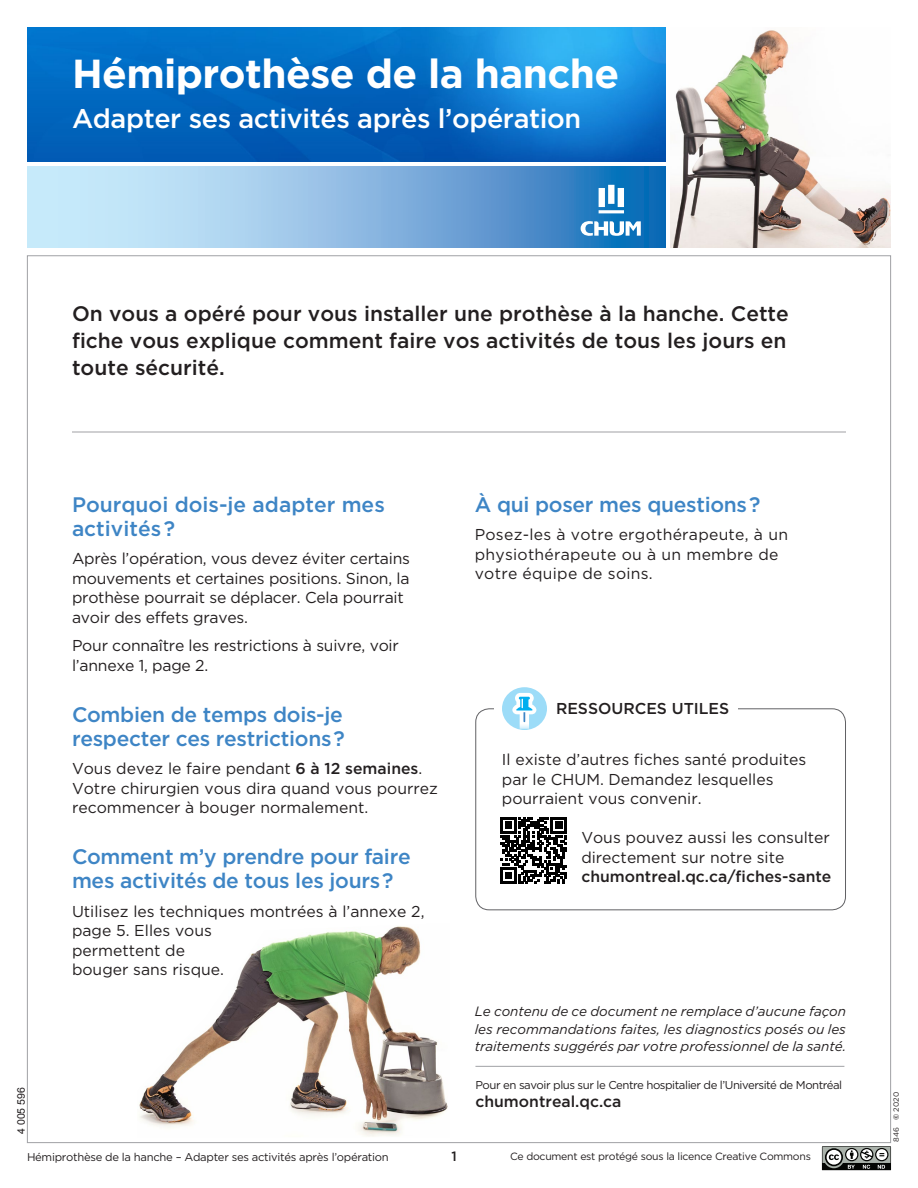
<style>
.page{position:relative;width:918px;height:1188px;background:#fff}
.page>*{position:absolute;margin:0;border:0;box-sizing:border-box;transform-origin:0 0}
.t1{font:700 40.5px "Gotham";letter-spacing:-.015em;color:#fff}
.t2{font:500 27px "Gotham";letter-spacing:-.015em;color:#fff}
.t3{font:500 21px/24px "Gotham";letter-spacing:-.015em;color:#3e85c5}
.t4{font:500 21px/27px "Gotham";color:#231f20;text-align:justify}
.t5{font:15.75px/19.5px "Gotham";color:#231f20}
.t6{font:500 15.75px "Gotham";color:#231f20}
.t7{font:italic 13.5px/17.4px "Gotham";letter-spacing:-.005em;color:#231f20;text-align:justify}
.t8{font:500 13.5px "Gotham";color:#231f20}
.t9{font:11.4px "Gotham";letter-spacing:-.04em;color:#231f20}
.t10{font:11.25px "Gotham";letter-spacing:-.025em;color:#231f20}
.t11{font:10.5px "Gotham";letter-spacing:-.025em;color:#231f20}
.t12{font:10.5px "Arial";color:#231f20}
.t13{font:7.5px "Gotham";color:#231f20}
.s1{font-weight:500}
.s2{font-weight:700}
</style>
<div class="page">
<hr style="left:72px;top:432px;width:774px;height:1px;background:#a0a1a5">
<img style="left:27px;top:27px;width:639px;height:135px">
<img style="left:670px;top:30px;width:221px;height:218px">
<svg style="left:27px;top:166px;width:639px;height:82px;background:#85b7e0"></svg>
<svg style="left:599px;top:185px;width:25px;height:28px"></svg>
<svg style="left:581px;top:221px;width:60px;height:15px"></svg>
<div style="left:475px;top:708px;width:371px;height:202px;border:1px solid #616164;border-radius:13px"></div>
<div style="left:494px;top:702px;width:72px;height:10px;background:#fff"></div>
<svg style="left:502px;top:687px;width:45px;height:43px"></svg>
<div style="left:556px;top:700px;width:182px;height:18px;background:#fff"></div>
<svg style="left:500px;top:817px;width:67px;height:67px"></svg>
<svg style="left:822px;top:1146px;width:69px;height:24px;background:#747774"></svg>
<hr style="left:475px;top:1066px;width:369px;height:1px;background:#a0a1a5">
<img style="left:139px;top:926px;width:309px;height:211px">
<h1 class="t1" style="left:72px;top:49px;width:549px">Hémiprothèse de la hanche</h1>
<h2 class="t2" style="left:72px;top:102px;width:511px">Adapter ses activités après l’opération</h2>
<h3 class="t4" style="left:72px;top:299px;width:718px">On vous a opéré pour vous installer une prothèse à la hanche. Cette fiche vous explique comment faire vos activités de tous les jours en toute sécurité.</h3>
<p class="t12" style="left:14px;top:1134px;width:48px;rotate:-90deg">4 005 596</p>
<h3 class="t3" style="left:72px;top:492px;width:314px">Pourquoi dois-je adapter mes activités?</h3>
<p class="t5" style="left:72px;top:549px;width:340px">Après l’opération, vous devez éviter certains mouvements et certaines positions. Sinon, la prothèse pourrait se déplacer. Cela pourrait avoir des effets graves.</p>
<p class="t5" style="left:72px;top:636px;width:328px">Pour connaître les restrictions à suivre, voir l’annexe 1, page 2.</p>
<h3 class="t3" style="left:72px;top:702px;width:274px">Combien de temps dois-je respecter ces restrictions?</h3>
<p class="t5" style="left:72px;top:759px;width:367px">Vous devez le faire pendant <span class="s1">6 à 12 semaines</span>.<br>Votre chirurgien vous dira quand vous pourrez recommencer à bouger normalement.</p>
<h3 class="t3" style="left:72px;top:845px;width:340px">Comment m’y prendre pour faire mes activités de tous les jours?</h3>
<p class="t5" style="left:72px;top:901px;width:354px">Utilisez les techniques montrées à l’annexe 2, page 5. Elles vous<br>permettent de<br>bouger sans risque.</p>
<p class="t10" style="left:27px;top:1150px;width:363px">Hémiprothèse de la hanche – Adapter ses activités après l’opération</p>
<p class="t8" style="left:451px;top:1148px;width:7px">1</p>
<h3 class="t3" style="left:475px;top:492px;width:287px">À qui poser mes questions?</h3>
<p class="t5" style="left:475px;top:525px;width:315px">Posez-les à votre ergothérapeute, à un physiothérapeute ou à un membre de votre équipe de soins.</p>
<p class="t6" style="left:556px;top:699px;width:175px">RESSOURCES UTILES</p>
<p class="t5" style="left:502px;top:750px;width:306px">Il existe d’autres fiches santé produites par le CHUM. Demandez lesquelles pourraient vous convenir.</p>
<p class="t5" style="left:581px;top:828px;width:250px">Vous pouvez aussi les consulter directement sur notre site</p>
<p class="t6" style="left:581px;top:867px;width:252px">chumontreal.qc.ca/fiches-sante</p>
<p class="t7" style="left:475px;top:1003px;width:373px">Le contenu de ce document ne remplace d’aucune façon les recommandations faites, les diagnostics posés ou les traitements suggérés par votre professionnel de la santé.</p>
<p class="t9" style="left:475px;top:1078px;width:368px">Pour en savoir plus sur le Centre hospitalier de l’Université de Montréal</p>
<p class="t6" style="left:475px;top:1092px;width:148px">chumontreal.qc.ca</p>
<p class="t11" style="left:510px;top:1150px;width:302px">Ce document est protégé sous la licence Creative Commons</p>
<p class="t13" style="left:892px;top:1142px;width:51px;rotate:-90deg">846 <span class="s2">©</span> 2020</p>
</div>
